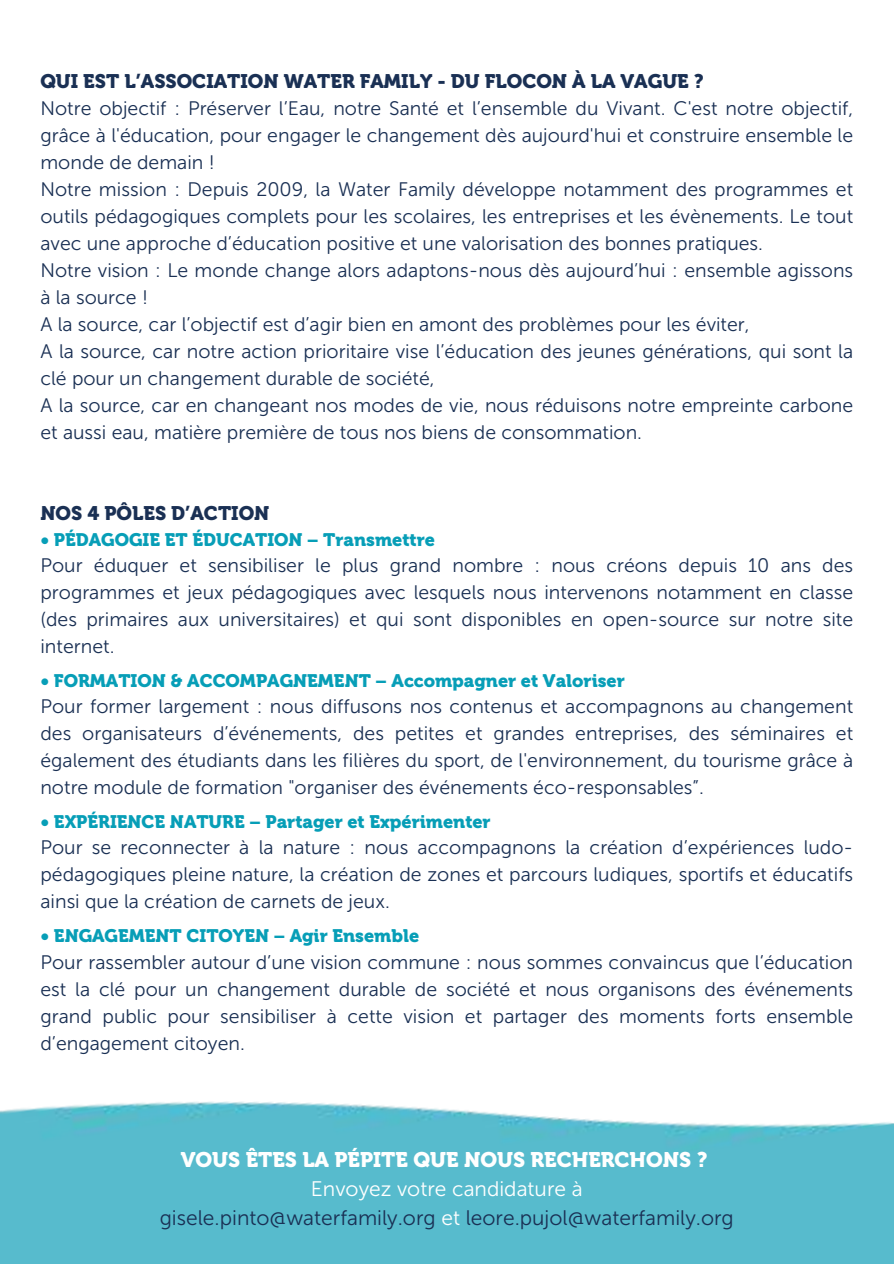
<style>
.page{position:relative;width:894px;height:1264px;background:#fff}
.page>*{position:absolute;margin:0;border:0;box-sizing:border-box;transform-origin:0 0}
.t1{font:21px/29.2px "Museo Sans 300";color:#1a3054;text-align:center}
.t2{font:21px "Museo 900";color:#fff}
.t3{font:19.5px/27px "Museo Sans 300";color:#1a3054;text-align:justify}
.t4{font:19.5px "Museo 900";color:#1a3054}
.t5{font:18px "Museo 900";color:#079eb7}
.s1{color:#fff}
</style>
<div class="page">
<img style="left:0;top:1101px;width:893px;height:162px">
<p class="t4" style="left:40px;top:70px;width:664px">QUI EST L’ASSOCIATION WATER FAMILY - DU FLOCON À LA VAGUE ?</p>
<p class="t3" style="left:40px;top:95px;width:814px;text-align:left">Notre objectif : Préserver l’Eau, notre Santé et l’ensemble du Vivant. C'est notre objectif, grâce à l'éducation, pour engager le changement dès aujourd'hui et construire ensemble le monde de demain !<br>Notre mission : Depuis 2009, la Water Family développe notamment des programmes et outils pédagogiques complets pour les scolaires, les entreprises et les évènements. Le tout avec une approche d’éducation positive et une valorisation des bonnes pratiques.<br>Notre vision : Le monde change alors adaptons-nous dès aujourd’hui : ensemble agissons à la source !<br>A la source, car l’objectif est d’agir bien en amont des problèmes pour les éviter,<br>A la source, car notre action prioritaire vise l’éducation des jeunes générations, qui sont la clé pour un changement durable de société,<br>A la source, car en changeant nos modes de vie, nous réduisons notre empreinte carbone et aussi eau, matière première de tous nos biens de consommation.</p>
<p class="t4" style="left:40px;top:502px;width:230px">NOS 4 PÔLES D’ACTION</p>
<p class="t5" style="left:40px;top:529px;width:396px">• PÉDAGOGIE ET ÉDUCATION − Transmettre</p>
<p class="t3" style="left:40px;top:552px;width:814px">Pour éduquer et sensibiliser le plus grand nombre : nous créons depuis 10 ans des programmes et jeux pédagogiques avec lesquels nous intervenons notamment en classe (des primaires aux universitaires) et qui sont disponibles en open-source sur notre site internet.</p>
<p class="t5" style="left:40px;top:670px;width:585px">• FORMATION &amp; ACCOMPAGNEMENT − Accompagner et Valoriser</p>
<p class="t3" style="left:40px;top:693px;width:814px">Pour former largement : nous diffusons nos contenus et accompagnons au changement des organisateurs d’événements, des petites et grandes entreprises, des séminaires et également des étudiants dans les filières du sport, de l'environnement, du tourisme grâce à notre module de formation "organiser des événements éco-responsables”.</p>
<p class="t5" style="left:40px;top:811px;width:451px">• EXPÉRIENCE NATURE − Partager et Expérimenter</p>
<p class="t3" style="left:40px;top:834px;width:814px">Pour se reconnecter à la nature : nous accompagnons la création d’expériences ludo&shy;pédagogiques pleine nature, la création de zones et parcours ludiques, sportifs et éducatifs ainsi que la création de carnets de jeux.</p>
<p class="t5" style="left:40px;top:925px;width:380px">• ENGAGEMENT CITOYEN − Agir Ensemble</p>
<p class="t3" style="left:40px;top:948px;width:814px">Pour rassembler autour d’une vision commune : nous sommes convaincus que l’éducation est la clé pour un changement durable de société et nous organisons des événements grand public pour sensibiliser à cette vision et partager des moments forts ensemble d’engagement citoyen.</p>
<p class="t2" style="left:181px;top:1146px;width:528px">VOUS ÊTES LA PÉPITE QUE NOUS RECHERCHONS ?</p>
<p class="t1" style="left:160px;top:1173px;width:575px"><span class="s1">Envoyez votre candidature à<br></span>gisele.pinto@waterfamily.org <span class="s1">et</span> leore.pujol@waterfamily.org</p>
</div>
